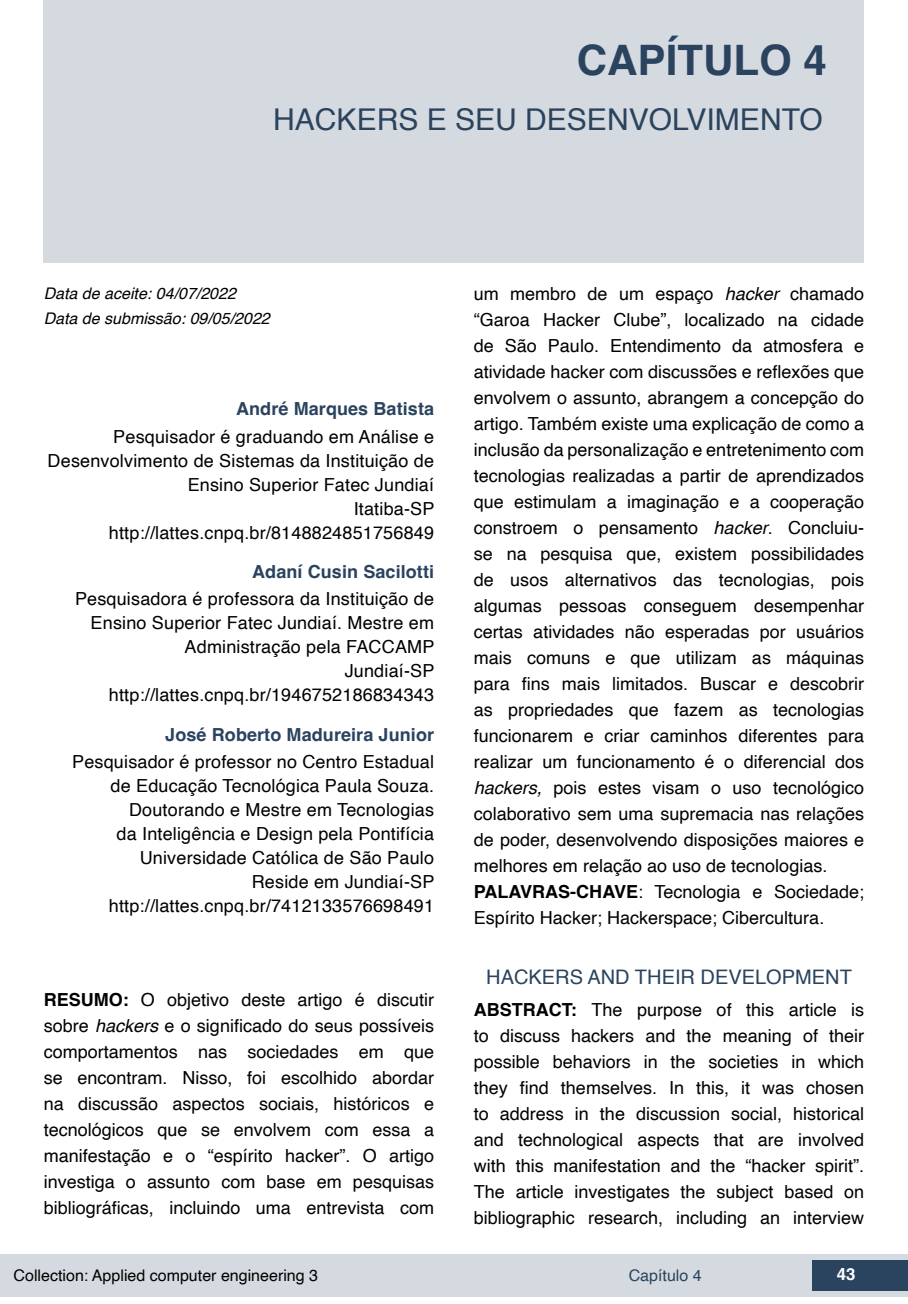
<style>
.page{position:relative;width:908px;height:1304px;background:#fff}
.page>*{position:absolute;margin:0;border:0;box-sizing:border-box;transform-origin:0 0}
.t1{font:700 42px "Helvetica";color:#2a435e}
.t2{font:30px "Helvetica";color:#2a435e}
.t3{font:20px "Helvetica";color:#2a435e}
.t4{font:18px/26px "Helvetica";color:#000;text-align:right}
.t5{font:700 18px "Helvetica";letter-spacing:.005em;color:#2a435e}
.t6{font:700 16.8px "Helvetica";color:#fff}
.t7{font:italic 16px "Helvetica";color:#000}
.t8{font:16px "Helvetica";color:#000}
.t9{font:16px "Helvetica";color:#2a435e}
.s1{font-weight:700}
.s2{font-style:italic}
</style>
<div class="page">
<div style="left:0;top:1254px;width:906px;height:43px;background:#d4dadf"></div>
<div style="left:812px;top:1261px;width:95px;height:30px;background:#2a435e"></div>
<div style="left:44px;top:0;width:819px;height:263px;background:#d4dadf"></div>
<h1 class="t1" style="left:576px;top:35px;width:251px">CAPÍTULO 4</h1>
<h2 class="t2" style="left:273px;top:96px;width:551px">HACKERS E SEU DESENVOLVIMENTO</h2>
<p class="t7" style="left:44px;top:280px;width:194px">Data de aceite: 04/07/2022</p>
<p class="t7" style="left:44px;top:306px;width:227px">Data de submissão: 09/05/2022</p>
<p class="t5" style="left:236px;top:398px;width:199px">André Marques Batista</p>
<p class="t4" style="left:48px;top:425px;width:388px;line-height:24px">Pesquisador é graduando em Análise e Desenvolvimento de Sistemas da Instituição de Ensino Superior Fatec Jundiaí<br>Itatiba-SP http://lattes.cnpq.br/8148824851756849</p>
<p class="t5" style="left:252px;top:561px;width:183px">Adaní Cusin Sacilotti</p>
<p class="t4" style="left:75px;top:588px;width:361px;line-height:24px">Pesquisadora é professora da Instituição de Ensino Superior Fatec Jundiaí. Mestre em Administração pela FACCAMP<br>Jundiaí-SP http://lattes.cnpq.br/1946752186834343</p>
<p class="t5" style="left:165px;top:723px;width:270px">José Roberto Madureira Junior</p>
<p class="t4" style="left:72px;top:750px;width:363px;line-height:24px">Pesquisador é professor no Centro Estadual de Educação Tecnológica Paula Souza.<br>Doutorando e Mestre em Tecnologias<br>da Inteligência e Design pela Pontifícia Universidade Católica de São Paulo<br>Reside em Jundiaí-SP http://lattes.cnpq.br/7412133576698491</p>
<p class="t4" style="left:44px;top:987px;width:392px;text-align:justify"><span class="s1">RESUMO:</span> O objetivo deste artigo é discutir sobre <span class="s2">hackers</span> e o significado do seus possíveis comportamentos nas sociedades em que se encontram. Nisso, foi escolhido abordar na discussão aspectos sociais, históricos e tecnológicos que se envolvem com essa a manifestação e o “espírito hacker”. O artigo investiga o assunto com base em pesquisas bibliográficas, incluindo uma entrevista com</p>
<p class="t4" style="left:473px;top:281px;width:392px;text-align:left">um membro de um espaço <span class="s2">hacker</span> chamado “Garoa Hacker Clube”, localizado na cidade de São Paulo. Entendimento da atmosfera e atividade hacker com discussões e reflexões que envolvem o assunto, abrangem a concepção do artigo. Também existe uma explicação de como a inclusão da personalização e entretenimento com tecnologias realizadas a partir de aprendizados que estimulam a imaginação e a cooperação constroem o pensamento <span class="s2">hacker</span>. Concluiu&shy;se na pesquisa que, existem possibilidades de usos alternativos das tecnologias, pois algumas pessoas conseguem desempenhar certas atividades não esperadas por usuários mais comuns e que utilizam as máquinas para fins mais limitados. Buscar e descobrir as propriedades que fazem as tecnologias funcionarem e criar caminhos diferentes para realizar um funcionamento é o diferencial dos <span class="s2">hackers,</span> pois estes visam o uso tecnológico colaborativo sem uma supremacia nas relações de poder, desenvolvendo disposições maiores e melhores em relação ao uso de tecnologias.<br><span class="s1">PALAVRAS-CHAVE</span>: Tecnologia e Sociedade; Espírito Hacker; Hackerspace; Cibercultura.</p>
<p class="t3" style="left:486px;top:962px;width:367px">HACKERS AND THEIR DEVELOPMENT</p>
<p class="t4" style="left:473px;top:997px;width:392px;text-align:justify"><span class="s1">ABSTRACT:</span> The purpose of this article is to discuss hackers and the meaning of their possible behaviors in the societies in which they find themselves. In this, it was chosen to address in the discussion social, historical and technological aspects that are involved with this manifestation and the “hacker spirit”.<br>The article investigates the subject based on bibliographic research, including an interview</p>
<p class="t8" style="left:14px;top:1263px;width:306px">Collection: Applied computer engineering 3</p>
<p class="t9" style="left:628px;top:1263px;width:74px">Capítulo 4</p>
<p class="t6" style="left:836px;top:1264px;width:20px">43</p>
</div>
